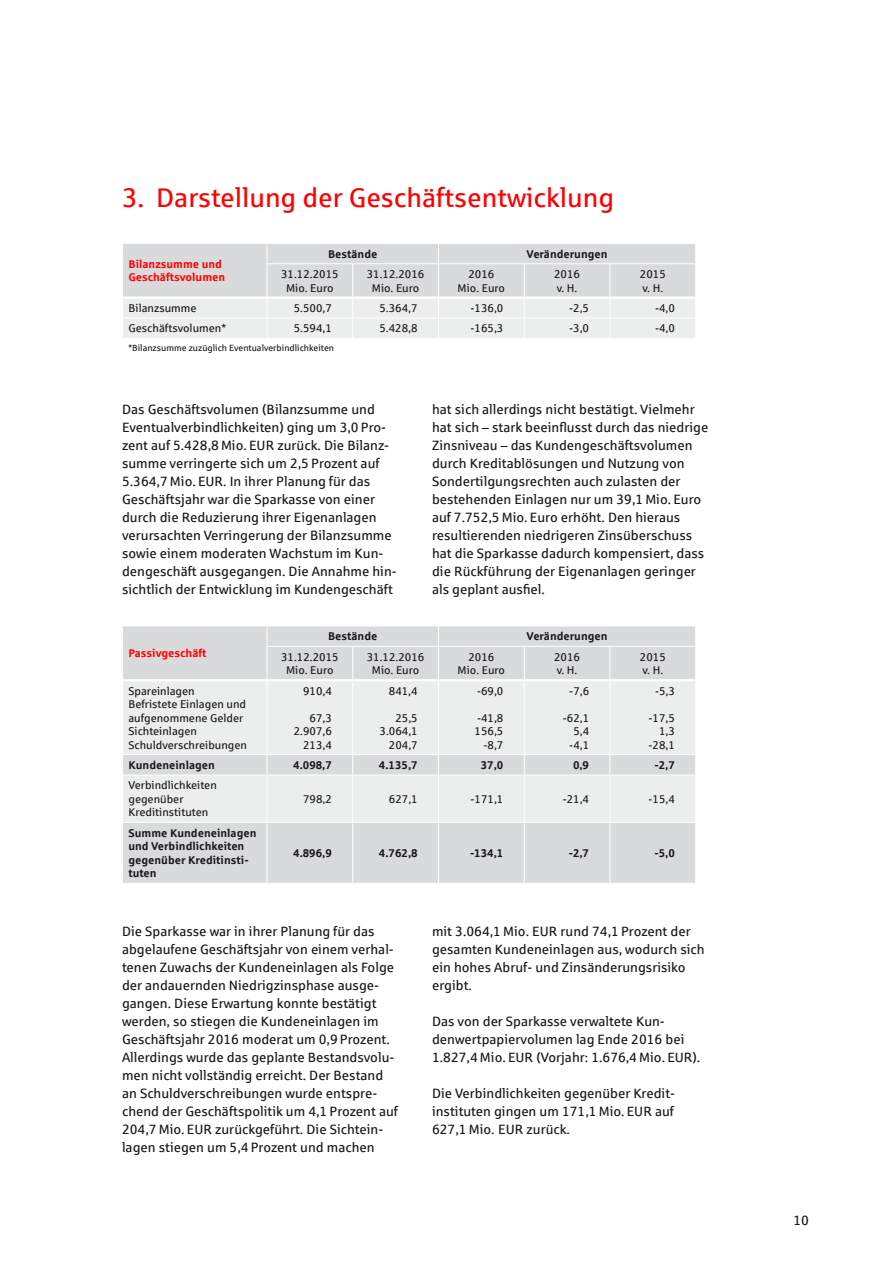
<style>
.page{position:relative;width:893px;height:1263px;background:#fff}
.page>*{position:absolute;margin:0;border:0;box-sizing:border-box;transform-origin:0 0}
.t1{font:27px "Sparkasse Rg";color:#f00}
.t2{font:13.5px/18px "Sparkasse Rg";color:#1a171c}
.t3{font:11.25px/13.5px "Sparkasse Rg";color:#1a171c;text-align:center}
.t4{font:700 11.25px/13.5px "Sparkasse Rg";color:#1a171c}
.t5{font:700 11.25px/13.5px "Sparkasse Rg";color:#f00}
.t6{font:9px "Sparkasse Rg";color:#1a171c}
</style>
<div class="page">
<svg style="left:123px;top:244px;width:572px;height:94px;background:#e2e2e3"></svg>
<hr style="left:123px;top:296px;width:144px;height:3px;background:#fff">
<hr style="left:267px;top:296px;width:86px;height:3px;background:#fff">
<hr style="left:353px;top:296px;width:85px;height:3px;background:#fff">
<hr style="left:438px;top:296px;width:86px;height:3px;background:#fff">
<hr style="left:524px;top:296px;width:86px;height:3px;background:#fff">
<hr style="left:610px;top:296px;width:85px;height:3px;background:#fff">
<div style="left:268px;top:627px;width:427px;height:256px;background:#d9dadb"></div>
<svg style="left:268px;top:681px;width:427px;height:141px;background:#e9eaea"></svg>
<hr style="left:352px;top:681px;width:1px;height:73px;background:#fff">
<hr style="left:438px;top:681px;width:1px;height:73px;background:#fff">
<hr style="left:524px;top:681px;width:1px;height:73px;background:#fff">
<hr style="left:610px;top:681px;width:1px;height:73px;background:#fff">
<hr style="left:267px;top:754px;width:86px;height:1px;background:#fff">
<hr style="left:353px;top:754px;width:85px;height:1px;background:#fff">
<svg style="left:352px;top:755px;width:1px;height:20px"></svg>
<hr style="left:438px;top:754px;width:86px;height:1px;background:#fff">
<svg style="left:438px;top:755px;width:1px;height:20px"></svg>
<hr style="left:524px;top:754px;width:86px;height:1px;background:#fff">
<svg style="left:524px;top:755px;width:1px;height:20px"></svg>
<hr style="left:610px;top:754px;width:86px;height:1px;background:#fff">
<svg style="left:610px;top:755px;width:1px;height:20px"></svg>
<hr style="left:267px;top:775px;width:86px;height:1px;background:#fff">
<hr style="left:353px;top:775px;width:85px;height:1px;background:#fff">
<hr style="left:352px;top:775px;width:1px;height:47px;background:#fff">
<hr style="left:438px;top:775px;width:86px;height:1px;background:#fff">
<hr style="left:438px;top:775px;width:1px;height:47px;background:#fff">
<hr style="left:524px;top:775px;width:86px;height:1px;background:#fff">
<hr style="left:524px;top:775px;width:1px;height:47px;background:#fff">
<hr style="left:610px;top:775px;width:86px;height:1px;background:#fff">
<hr style="left:610px;top:775px;width:1px;height:47px;background:#fff">
<hr style="left:267px;top:822px;width:86px;height:1px;background:#fff">
<hr style="left:353px;top:822px;width:85px;height:1px;background:#fff">
<hr style="left:352px;top:823px;width:1px;height:60px;background:#fff">
<hr style="left:438px;top:822px;width:86px;height:1px;background:#fff">
<hr style="left:438px;top:823px;width:1px;height:60px;background:#fff">
<hr style="left:524px;top:822px;width:86px;height:1px;background:#fff">
<hr style="left:524px;top:823px;width:1px;height:60px;background:#fff">
<hr style="left:610px;top:822px;width:86px;height:1px;background:#fff">
<hr style="left:610px;top:823px;width:1px;height:60px;background:#fff">
<svg style="left:123px;top:626px;width:145px;height:257px;background:#e2e3e4"></svg>
<svg style="left:438px;top:627px;width:1px;height:19px"></svg>
<hr style="left:267px;top:646px;width:86px;height:1px;background:#fff">
<hr style="left:267px;top:647px;width:1px;height:32px;background:#fff">
<hr style="left:353px;top:646px;width:85px;height:1px;background:#fff">
<hr style="left:352px;top:647px;width:1px;height:32px;background:#fff">
<hr style="left:438px;top:646px;width:86px;height:1px;background:#fff">
<hr style="left:438px;top:647px;width:1px;height:32px;background:#fff">
<hr style="left:524px;top:646px;width:86px;height:1px;background:#fff">
<hr style="left:524px;top:647px;width:1px;height:32px;background:#fff">
<hr style="left:610px;top:646px;width:86px;height:1px;background:#fff">
<hr style="left:610px;top:647px;width:1px;height:32px;background:#fff">
<hr style="left:123px;top:679px;width:144px;height:2px;background:#fff">
<hr style="left:267px;top:679px;width:86px;height:2px;background:#fff">
<hr style="left:353px;top:679px;width:85px;height:2px;background:#fff">
<hr style="left:438px;top:679px;width:86px;height:2px;background:#fff">
<hr style="left:524px;top:679px;width:86px;height:2px;background:#fff">
<hr style="left:610px;top:679px;width:85px;height:2px;background:#fff">
<h1 class="t1" style="left:122px;top:181px;width:494px">3. Darstellung der Geschäftsentwicklung</h1>
<p class="t5" style="left:128px;top:257px;width:98px">Bilanzsumme und<br>Geschäftsvolumen</p>
<p class="t4" style="left:328px;top:247px;width:51px">Bestände</p>
<p class="t4" style="left:527px;top:247px;width:83px">Veränderungen</p>
<p class="t3" style="left:281px;top:267px;width:59px">31.12.2015<br>Mio. Euro</p>
<p class="t3" style="left:367px;top:267px;width:59px">31.12.2016<br>Mio. Euro</p>
<p class="t3" style="left:458px;top:267px;width:49px">2016<br>Mio. Euro</p>
<p class="t3" style="left:554px;top:267px;width:27px;text-align:left">2016 v. H.</p>
<p class="t3" style="left:640px;top:267px;width:27px;text-align:left">2015 v. H.</p>
<p class="t3" style="left:129px;top:301px;width:70px">Bilanzsumme</p>
<p class="t3" style="left:294px;top:301px;width:40px">5.500,7</p>
<p class="t3" style="left:379px;top:301px;width:40px">5.364,7</p>
<p class="t3" style="left:470px;top:301px;width:34px">-136,0</p>
<p class="t3" style="left:569px;top:301px;width:21px">-2,5</p>
<p class="t3" style="left:655px;top:301px;width:21px">-4,0</p>
<p class="t3" style="left:129px;top:321px;width:99px">Geschäftsvolumen*</p>
<p class="t3" style="left:294px;top:321px;width:40px">5.594,1</p>
<p class="t3" style="left:379px;top:321px;width:40px">5.428,8</p>
<p class="t3" style="left:470px;top:321px;width:34px">-165,3</p>
<p class="t3" style="left:569px;top:321px;width:21px">-3,0</p>
<p class="t3" style="left:655px;top:321px;width:21px">-4,0</p>
<p class="t6" style="left:128px;top:342px;width:207px">*Bilanzsumme zuzüglich Eventualverbindlichkeiten</p>
<p class="t2" style="left:122px;top:400px;width:276px">Das Geschäftsvolumen (Bilanzsumme und Eventualverbindlichkeiten) ging um 3,0 Pro&shy;zent auf 5.428,8 Mio. EUR zurück. Die Bilanz&shy;summe verringerte sich um 2,5 Prozent auf 5.364,7 Mio. EUR. In ihrer Planung für das Geschäftsjahr war die Sparkasse von einer durch die Reduzierung ihrer Eigenanlagen verursachten Verringerung der Bilanzsumme sowie einem moderaten Wachstum im Kun&shy;dengeschäft ausgegangen. Die Annahme hin&shy;sichtlich der Entwicklung im Kundengeschäft</p>
<p class="t2" style="left:432px;top:400px;width:278px">hat sich allerdings nicht bestätigt. Vielmehr hat sich – stark beeinflusst durch das niedrige Zinsniveau – das Kundengeschäftsvolumen durch Kreditablösungen und Nutzung von Sondertilgungsrechten auch zulasten der bestehenden Einlagen nur um 39,1 Mio. Euro auf 7.752,5 Mio. Euro erhöht. Den hieraus resultierenden niedrigeren Zinsüberschuss hat die Sparkasse dadurch kompensiert, dass die Rückführung der Eigenanlagen geringer als geplant ausfiel.</p>
<p class="t5" style="left:128px;top:646px;width:80px">Passivgeschäft</p>
<p class="t4" style="left:328px;top:629px;width:51px">Bestände</p>
<p class="t4" style="left:527px;top:629px;width:83px">Veränderungen</p>
<p class="t3" style="left:281px;top:650px;width:59px">31.12.2015<br>Mio. Euro</p>
<p class="t3" style="left:367px;top:650px;width:59px">31.12.2016<br>Mio. Euro</p>
<p class="t3" style="left:458px;top:650px;width:49px">2016<br>Mio. Euro</p>
<p class="t3" style="left:554px;top:650px;width:27px;text-align:left">2016 v. H.</p>
<p class="t3" style="left:640px;top:650px;width:27px;text-align:left">2015 v. H.</p>
<p class="t3" style="left:128px;top:684px;width:120px;text-align:left">Spareinlagen<br>Befristete Einlagen und aufgenommene Gelder<br>Sichteinlagen<br>Schuldverschreibungen</p>
<p class="t3" style="left:303px;top:684px;width:30px">910,4</p>
<p class="t3" style="left:294px;top:711px;width:40px;text-align:right">67,3<br>2.907,6<br>213,4</p>
<p class="t3" style="left:389px;top:684px;width:30px">841,4</p>
<p class="t3" style="left:379px;top:711px;width:40px;text-align:right">25,5<br>3.064,1<br>204,7</p>
<p class="t3" style="left:477px;top:684px;width:28px">-69,0</p>
<p class="t3" style="left:475px;top:711px;width:30px;text-align:right">-41,8<br>156,5 -8,7</p>
<p class="t3" style="left:569px;top:684px;width:21px">-7,6</p>
<p class="t3" style="left:563px;top:711px;width:28px;text-align:right">-62,1<br>5,4 -4,1</p>
<p class="t3" style="left:655px;top:684px;width:21px">-5,3</p>
<p class="t3" style="left:648px;top:711px;width:28px;text-align:right">-17,5<br>1,3 -28,1</p>
<p class="t4" style="left:128px;top:758px;width:88px">Kundeneinlagen</p>
<p class="t4" style="left:293px;top:758px;width:40px">4.098,7</p>
<p class="t4" style="left:379px;top:758px;width:40px">4.135,7</p>
<p class="t4" style="left:481px;top:758px;width:24px">37,0</p>
<p class="t4" style="left:573px;top:758px;width:18px">0,9</p>
<p class="t4" style="left:654px;top:758px;width:22px">-2,7</p>
<p class="t3" style="left:128px;top:778px;width:90px;text-align:left">Verbindlichkeiten gegenüber<br>Kreditinstituten</p>
<p class="t3" style="left:303px;top:792px;width:30px">798,2</p>
<p class="t3" style="left:389px;top:792px;width:30px">627,1</p>
<p class="t3" style="left:471px;top:792px;width:34px">-171,1</p>
<p class="t3" style="left:563px;top:792px;width:28px">-21,4</p>
<p class="t3" style="left:648px;top:792px;width:28px">-15,4</p>
<p class="t4" style="left:128px;top:826px;width:130px">Summe Kundeneinlagen und Verbindlichkeiten gegenüber Kreditinsti&shy;tuten</p>
<p class="t4" style="left:293px;top:846px;width:40px">4.896,9</p>
<p class="t4" style="left:379px;top:846px;width:40px">4.762,8</p>
<p class="t4" style="left:470px;top:846px;width:35px">-134,1</p>
<p class="t4" style="left:569px;top:846px;width:22px">-2,7</p>
<p class="t4" style="left:654px;top:846px;width:22px">-5,0</p>
<p class="t2" style="left:122px;top:922px;width:278px">Die Sparkasse war in ihrer Planung für das abgelaufene Geschäftsjahr von einem verhal&shy;tenen Zuwachs der Kundeneinlagen als Folge der andauernden Niedrigzinsphase ausge&shy;gangen. Diese Erwartung konnte bestätigt werden, so stiegen die Kundeneinlagen im Geschäftsjahr 2016 moderat um 0,9 Prozent.<br>Allerdings wurde das geplante Bestandsvolu&shy;men nicht vollständig erreicht. Der Bestand an Schuldverschreibungen wurde entspre&shy;chend der Geschäftspolitik um 4,1 Prozent auf 204,7 Mio. EUR zurückgeführt. Die Sichtein&shy;lagen stiegen um 5,4 Prozent und machen</p>
<p class="t2" style="left:432px;top:922px;width:274px">mit 3.064,1 Mio. EUR rund 74,1 Prozent der gesamten Kundeneinlagen aus, wodurch sich ein hohes Abruf- und Zinsänderungsrisiko ergibt.</p>
<p class="t2" style="left:432px;top:1012px;width:270px">Das von der Sparkasse verwaltete Kun&shy;denwertpapiervolumen lag Ende 2016 bei<br>1.827,4 Mio. EUR (Vorjahr: 1.676,4 Mio. EUR).</p>
<p class="t2" style="left:432px;top:1084px;width:244px;text-align:justify">Die Verbindlichkeiten gegenüber Kredit&shy;instituten gingen um 171,1 Mio. EUR auf 627,1 Mio. EUR zurück.</p>
<p class="t2" style="left:793px;top:1210px;width:17px">10</p>
</div>
